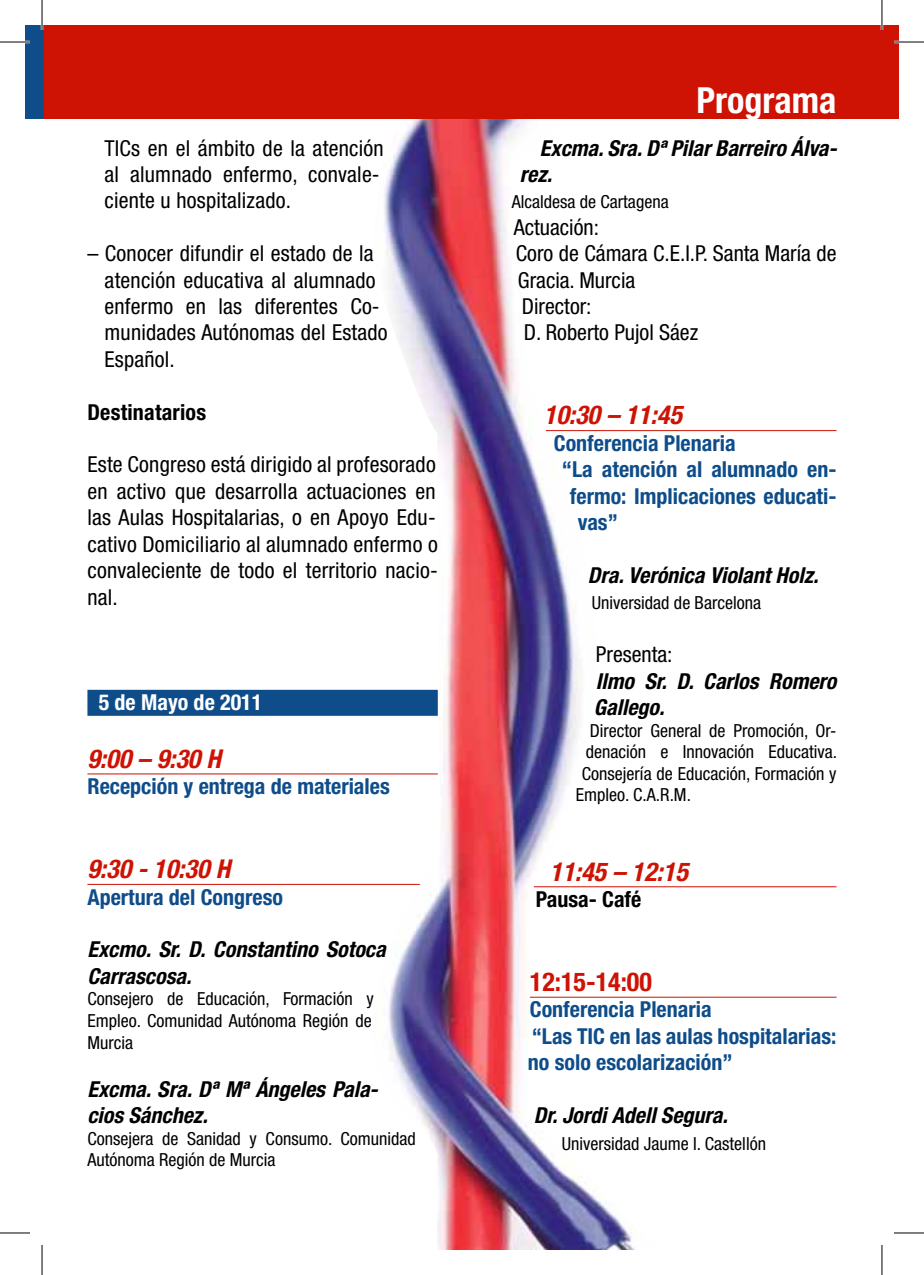
<style>
.page{position:relative;width:924px;height:1275px;background:#fff}
.page>*{position:absolute;margin:0;border:0;box-sizing:border-box;transform-origin:0 0}
.t1{font:700 condensed 36px "Helvetica Neue LT Std";color:#fff}
.t2{font:italic 700 condensed 26px "Helvetica Neue LT Std";color:#ce1203}
.t3{font:700 condensed 26px "Helvetica Neue LT Std";color:#ce1203}
.t4{font:condensed 22px/26.4px "Helvetica Neue LT Std";letter-spacing:.01em;color:#000}
.t5{font:700 condensed 22px/26.4px "Helvetica Neue LT Std";color:#0e4d8a}
.t6{font:italic 700 condensed 22px/26.4px "Helvetica Neue LT Std";color:#000}
.t7{font:700 condensed 22px "Helvetica Neue LT Std";letter-spacing:.01em;color:#000}
.t8{font:700 condensed 22px "Helvetica Neue LT Std";color:#fff}
.t9{font:condensed 18px/21.6px "Helvetica Neue LT Std";color:#000;text-align:justify}
</style>
<div class="page">
<img style="left:370px;top:118px;width:322px;height:1132px">
<div style="left:44px;top:25px;width:854px;height:93px;background:#ce1203"></div>
<div style="left:25px;top:25px;width:19px;height:93px;background:#0e4d8a"></div>
<div style="left:87px;top:690px;width:350px;height:26px;background:#0e4d8a"></div>
<hr style="left:87px;top:773px;width:350px;height:1px;background:#ce1203">
<hr style="left:87px;top:884px;width:332px;height:1px;background:#ce1203">
<hr style="left:545px;top:430px;width:291px;height:1px;background:#ce1203">
<hr style="left:533px;top:886px;width:303px;height:1px;background:#ce1203">
<hr style="left:529px;top:996px;width:307px;height:1px;background:#ce1203">
<hr style="left:0;top:41px;width:30px;height:2px;background:#fff">
<hr style="left:893px;top:41px;width:30px;height:2px;background:#fff">
<hr style="left:41px;top:0;width:2px;height:30px;background:#fff">
<hr style="left:880px;top:0;width:2px;height:30px;background:#fff">
<hr style="left:0;top:42px;width:30px;height:1px;background:#000">
<hr style="left:893px;top:42px;width:30px;height:1px;background:#000">
<hr style="left:0;top:1232px;width:30px;height:1px;background:#000">
<hr style="left:893px;top:1232px;width:30px;height:1px;background:#000">
<hr style="left:42px;top:0;width:1px;height:30px;background:#000">
<hr style="left:42px;top:1245px;width:1px;height:30px;background:#000">
<hr style="left:881px;top:0;width:1px;height:30px;background:#000">
<hr style="left:881px;top:1245px;width:1px;height:30px;background:#000">
<p class="t4" style="left:104px;top:134px;width:280px">TICs en el ámbito de la atención al alumnado enfermo, convale&shy;ciente u hospitalizado.</p>
<p class="t4" style="left:104px;top:240px;width:285px;text-indent:-17px">– Conocer difundir el estado de la atención educativa al alumnado enfermo en las diferentes Co&shy;munidades Autónomas del Estado<br>Español.</p>
<p class="t7" style="left:87px;top:398px;width:120px">Destinatarios</p>
<p class="t4" style="left:87px;top:451px;width:352px;text-align:justify">Este Congreso está dirigido al profesorado en activo que desarrolla actuaciones en las Aulas Hospitalarias, o en Apoyo Edu&shy;cativo Domiciliario al alumnado enfermo o convaleciente de todo el territorio nacio&shy;nal.</p>
<p class="t8" style="left:99px;top:689px;width:165px">5 de Mayo de 2011</p>
<p class="t2" style="left:87px;top:743px;width:135px">9:00 – 9:30 H</p>
<p class="t5" style="left:87px;top:773px;width:304px">Recepción y entrega de materiales</p>
<p class="t2" style="left:87px;top:853px;width:144px">9:30 - 10:30 H</p>
<p class="t5" style="left:87px;top:883px;width:197px">Apertura del Congreso</p>
<p class="t6" style="left:87px;top:936px;width:300px">Excmo. Sr. D. Constantino Sotoca<br>Carrascosa.</p>
<p class="t9" style="left:87px;top:988px;width:287px">Consejero de Educación, Formación y Empleo. Comunidad Autónoma Región de Murcia</p>
<p class="t6" style="left:87px;top:1076px;width:292px">Excma. Sra. Dª Mª Ángeles Pala&shy;cios Sánchez.</p>
<p class="t9" style="left:87px;top:1127px;width:330px">Consejera de Sanidad y Consumo. Comunidad<br>Autónoma Región de Murcia</p>
<h1 class="t1" style="left:696px;top:78px;width:141px">Programa</h1>
<p class="t6" style="left:519px;top:135px;width:318px;text-indent:20px">Excma. Sra. Dª Pilar Barreiro Álva&shy;rez.</p>
<p class="t9" style="left:511px;top:191px;width:158px">Alcaldesa de Cartagena</p>
<p class="t4" style="left:513px;top:214px;width:87px">Actuación:</p>
<p class="t4" style="left:515px;top:240px;width:322px">Coro de Cámara C.E.I.P. Santa María de</p>
<p class="t4" style="left:517px;top:266px;width:119px">Gracia. Murcia</p>
<p class="t4" style="left:521px;top:293px;width:71px">Director:</p>
<p class="t4" style="left:523px;top:319px;width:176px">D. Roberto Pujol Sáez</p>
<p class="t2" style="left:543px;top:399px;width:139px">10:30 – 11:45</p>
<p class="t5" style="left:553px;top:429px;width:183px">Conferencia Plenaria</p>
<p class="t5" style="left:561px;top:456px;width:276px">“La atención al alumnado en-</p>
<p class="t5" style="left:569px;top:482px;width:268px">fermo: Implicaciones educati-</p>
<p class="t5" style="left:577px;top:509px;width:41px">vas”</p>
<p class="t6" style="left:587px;top:562px;width:232px">Dra. Verónica Violant Holz.</p>
<p class="t9" style="left:591px;top:592px;width:170px">Universidad de Barcelona</p>
<p class="t4" style="left:595px;top:641px;width:78px">Presenta:</p>
<p class="t6" style="left:593px;top:668px;width:244px">Ilmo Sr. D. Carlos Romero<br>Gallego.</p>
<p class="t9" style="left:589px;top:719px;width:248px">Director General de Promoción, Or-</p>
<p class="t9" style="left:585px;top:741px;width:253px">denación e Innovación Educativa.</p>
<p class="t9" style="left:581px;top:762px;width:256px">Consejería de Educación, Formación y</p>
<p class="t9" style="left:575px;top:784px;width:116px">Empleo. C.A.R.M.</p>
<p class="t2" style="left:549px;top:855px;width:139px">11:45 – 12:15</p>
<p class="t7" style="left:535px;top:886px;width:107px">Pausa- Café</p>
<p class="t3" style="left:529px;top:966px;width:123px">12:15-14:00</p>
<p class="t5" style="left:527px;top:996px;width:310px">Conferencia Plenaria<br>“Las TIC en las aulas hospitalarias: no solo escolarización”</p>
<p class="t6" style="left:533px;top:1102px;width:195px">Dr. Jordi Adell Segura.</p>
<p class="t9" style="left:561px;top:1132px;width:205px">Universidad Jaume I. Castellón</p>
</div>
